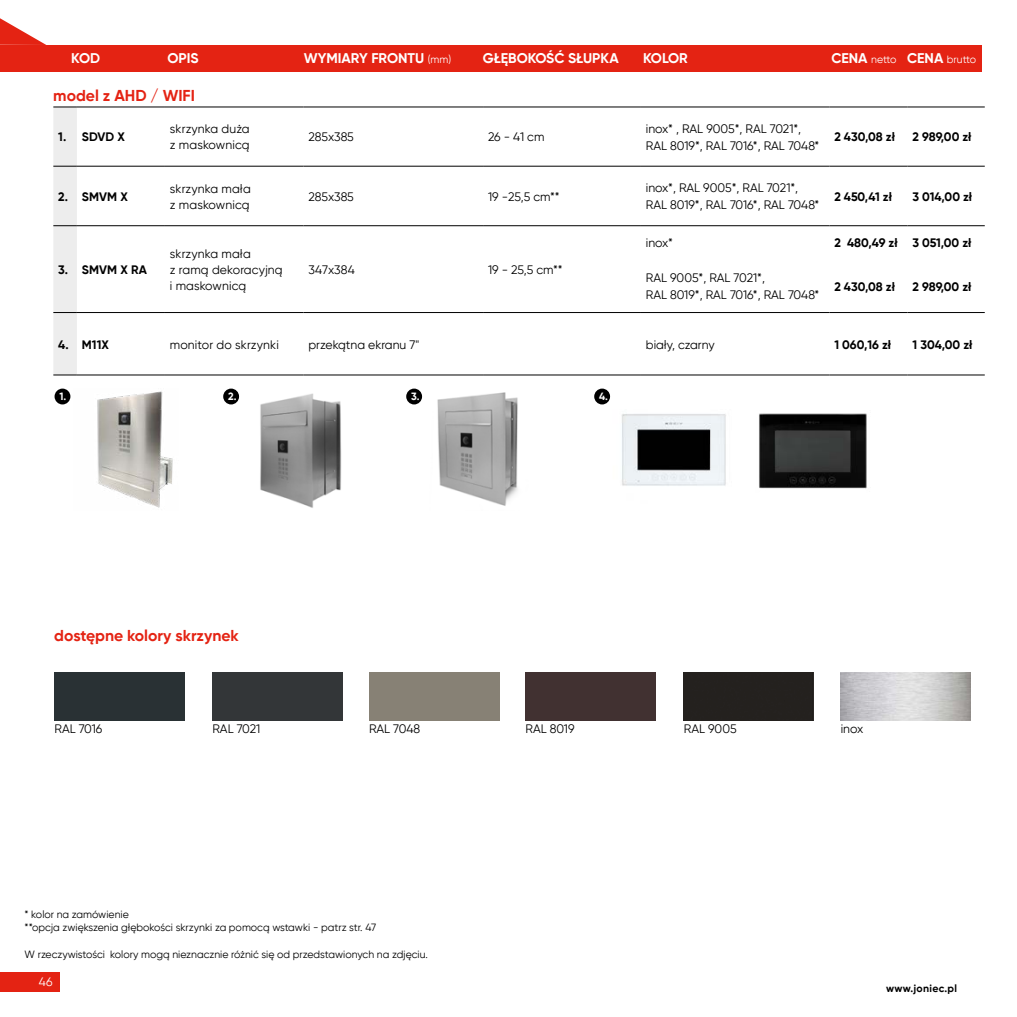
<style>
.page{position:relative;width:1017px;height:1017px;background:#fff}
.page>*{position:absolute;margin:0;border:0;box-sizing:border-box;transform-origin:0 0}
.t1{font:700 15.75px "Gilroy";color:#e42313}
.t2{font:700 14px "Gilroy";color:#fff}
.t3{font:12.25px/15.8px "Gilroy";color:#000}
.t4{font:700 12.25px "Gilroy";color:#000}
.t5{font:12.25px "Gilroy";color:#fff}
.t6{font:10.5px/12.6px "Gilroy";color:#000}
.t7{font:10.5px "Gilroy";letter-spacing:-.015em;color:#fff}
.t8{font:700 10.5px "Gilroy";letter-spacing:.03em;color:#000}
.t9{font:700 10.5px "Gilroy";color:#fff}
.s1{font-weight:400;font-size:10.5px}
.s2{font-weight:700;font-size:14px}
</style>
<div class="page">
<div style="left:0;top:972px;width:60px;height:20px;background:#e42313"></div>
<div style="left:55px;top:672px;width:130px;height:48px;background:#293134"></div>
<div style="left:212px;top:672px;width:130px;height:48px;background:#333638"></div>
<div style="left:683px;top:672px;width:130px;height:48px;background:#24211e"></div>
<div style="left:525px;top:672px;width:130px;height:48px;background:#413131"></div>
<img style="left:260px;top:393px;width:82px;height:115px">
<div style="left:223px;top:389px;width:16px;height:15px;background:#000;border-radius:50%"></div>
<img style="left:97px;top:391px;width:76px;height:117px">
<div style="left:55px;top:389px;width:15px;height:15px;background:#000;border-radius:50%"></div>
<hr style="left:77px;top:225px;width:88px;height:1px;background:#000">
<hr style="left:165px;top:225px;width:139px;height:1px;background:#000">
<hr style="left:304px;top:225px;width:179px;height:1px;background:#000">
<hr style="left:483px;top:225px;width:158px;height:1px;background:#000">
<hr style="left:641px;top:225px;width:188px;height:1px;background:#000">
<hr style="left:829px;top:225px;width:79px;height:1px;background:#000">
<hr style="left:908px;top:225px;width:77px;height:1px;background:#000">
<hr style="left:77px;top:312px;width:88px;height:1px;background:#000">
<hr style="left:165px;top:312px;width:139px;height:1px;background:#000">
<hr style="left:304px;top:312px;width:179px;height:1px;background:#000">
<hr style="left:483px;top:312px;width:158px;height:1px;background:#000">
<hr style="left:641px;top:312px;width:188px;height:1px;background:#000">
<hr style="left:829px;top:312px;width:79px;height:1px;background:#000">
<hr style="left:908px;top:312px;width:77px;height:1px;background:#000">
<hr style="left:77px;top:375px;width:88px;height:1px;background:#000">
<hr style="left:165px;top:375px;width:139px;height:1px;background:#000">
<hr style="left:304px;top:375px;width:179px;height:1px;background:#000">
<hr style="left:483px;top:375px;width:158px;height:1px;background:#000">
<hr style="left:641px;top:375px;width:188px;height:1px;background:#000">
<hr style="left:829px;top:375px;width:79px;height:1px;background:#000">
<hr style="left:908px;top:375px;width:77px;height:1px;background:#000">
<hr style="left:77px;top:107px;width:88px;height:1px;background:#000">
<hr style="left:165px;top:107px;width:139px;height:1px;background:#000">
<hr style="left:304px;top:107px;width:179px;height:1px;background:#000">
<div style="left:53px;top:107px;width:24px;height:269px;background:#ededed"></div>
<hr style="left:77px;top:166px;width:88px;height:1px;background:#000">
<hr style="left:165px;top:166px;width:139px;height:1px;background:#000">
<hr style="left:304px;top:166px;width:179px;height:1px;background:#000">
<hr style="left:483px;top:107px;width:158px;height:1px;background:#000">
<hr style="left:641px;top:107px;width:188px;height:1px;background:#000">
<hr style="left:829px;top:107px;width:79px;height:1px;background:#000">
<hr style="left:908px;top:107px;width:77px;height:1px;background:#000">
<hr style="left:483px;top:166px;width:158px;height:1px;background:#000">
<hr style="left:641px;top:166px;width:188px;height:1px;background:#000">
<hr style="left:829px;top:166px;width:79px;height:1px;background:#000">
<hr style="left:908px;top:166px;width:77px;height:1px;background:#000">
<img style="left:437px;top:392px;width:81px;height:114px">
<div style="left:406px;top:389px;width:16px;height:15px;background:#000;border-radius:50%"></div>
<div style="left:0;top:45px;width:981px;height:27px;background:#e42313"></div>
<svg style="left:0;top:18px;width:46px;height:27px"></svg>
<img style="left:621px;top:414px;width:105px;height:72px">
<img style="left:759px;top:413px;width:108px;height:76px">
<div style="left:594px;top:389px;width:16px;height:15px;background:#000;border-radius:50%"></div>
<p class="t2" style="left:71px;top:49px;width:30px">KOD</p>
<p class="t2" style="left:168px;top:49px;width:33px">OPIS</p>
<p class="t2" style="left:304px;top:49px;width:149px">WYMIARY FRONTU <span class="s1">(mm)</span></p>
<p class="t2" style="left:483px;top:49px;width:137px">GŁĘBOKOŚĆ SŁUPKA</p>
<p class="t2" style="left:643px;top:49px;width:46px">KOLOR</p>
<p class="t7" style="left:831px;top:53px;width:146px"><span class="s2">CENA</span> netto <span class="s2">CENA</span> brutto</p>
<p class="t1" style="left:53px;top:86px;width:143px">model z AHD / WIFI</p>
<p class="t4" style="left:58px;top:129px;width:68px">1. SDVD X</p>
<p class="t3" style="left:170px;top:121px;width:81px">skrzynka duża z maskownicą</p>
<p class="t3" style="left:309px;top:129px;width:47px">285x385</p>
<p class="t3" style="left:488px;top:129px;width:58px">26 - 41 cm</p>
<p class="t3" style="left:646px;top:119px;width:175px;line-height:17.5px">inox* , RAL 9005*, RAL 7021*,<br>RAL 8019*, RAL 7016*, RAL 7048*</p>
<p class="t4" style="left:834px;top:129px;width:62px">2 430,08 zł</p>
<p class="t4" style="left:912px;top:129px;width:60px">2 989,00 zł</p>
<p class="t4" style="left:58px;top:189px;width:71px">2. SMVM X</p>
<p class="t3" style="left:170px;top:181px;width:82px">skrzynka mała z maskownicą</p>
<p class="t3" style="left:309px;top:188px;width:47px">285x385</p>
<p class="t3" style="left:488px;top:188px;width:73px">19 -25,5 cm**</p>
<p class="t3" style="left:646px;top:179px;width:175px;line-height:17.5px">inox*, RAL 9005*, RAL 7021*,<br>RAL 8019*, RAL 7016*, RAL 7048*</p>
<p class="t4" style="left:834px;top:189px;width:59px">2 450,41 zł</p>
<p class="t4" style="left:912px;top:189px;width:61px">3 014,00 zł</p>
<p class="t4" style="left:58px;top:262px;width:90px">3. SMVM X RA</p>
<p class="t3" style="left:170px;top:246px;width:114px">skrzynka mała<br>z ramą dekoracyjną i maskownicą</p>
<p class="t3" style="left:308px;top:262px;width:48px">347x384</p>
<p class="t3" style="left:488px;top:262px;width:76px">19 - 25,5 cm**</p>
<p class="t3" style="left:646px;top:235px;width:29px">inox*</p>
<p class="t4" style="left:834px;top:235px;width:139px">2 480,49 zł 3 051,00 zł</p>
<p class="t3" style="left:646px;top:269px;width:175px;line-height:17.5px">RAL 9005*, RAL 7021*,<br>RAL 8019*, RAL 7016*, RAL 7048*</p>
<p class="t4" style="left:834px;top:279px;width:62px">2 430,08 zł</p>
<p class="t4" style="left:912px;top:279px;width:60px">2 989,00 zł</p>
<p class="t4" style="left:58px;top:337px;width:52px">4. M11X</p>
<p class="t3" style="left:170px;top:336px;width:111px">monitor do skrzynki</p>
<p class="t3" style="left:308px;top:336px;width:112px">przekątna ekranu 7"</p>
<p class="t3" style="left:646px;top:336px;width:70px">biały, czarny</p>
<p class="t4" style="left:834px;top:337px;width:58px">1 060,16 zł</p>
<p class="t4" style="left:912px;top:337px;width:61px">1 304,00 zł</p>
<p class="t9" style="left:60px;top:389px;width:8px">1.</p>
<p class="t9" style="left:228px;top:389px;width:10px">2.</p>
<p class="t1" style="left:54px;top:626px;width:186px">dostępne kolory skrzynek</p>
<p class="t9" style="left:411px;top:389px;width:10px">3.</p>
<p class="t9" style="left:599px;top:389px;width:10px">4.</p>
<p class="t3" style="left:55px;top:721px;width:49px">RAL 7016</p>
<p class="t3" style="left:213px;top:721px;width:49px">RAL 7021</p>
<p class="t3" style="left:369px;top:721px;width:53px">RAL 7048</p>
<p class="t3" style="left:525px;top:721px;width:51px">RAL 8019</p>
<p class="t3" style="left:684px;top:721px;width:54px">RAL 9005</p>
<p class="t3" style="left:841px;top:721px;width:24px">inox</p>
<p class="t6" style="left:25px;top:908px;width:353px">* kolor na zamówienie<br>**opcja zwiększenia głębokości skrzynki za pomocą wstawki - patrz str. 47</p>
<p class="t6" style="left:25px;top:948px;width:405px">W rzeczywistości kolory mogą nieznacznie różnić się od przedstawionych na zdjęciu.</p>
<p class="t5" style="left:39px;top:975px;width:15px">46</p>
<p class="t8" style="left:886px;top:982px;width:72px">www.joniec.pl</p>
</div>
